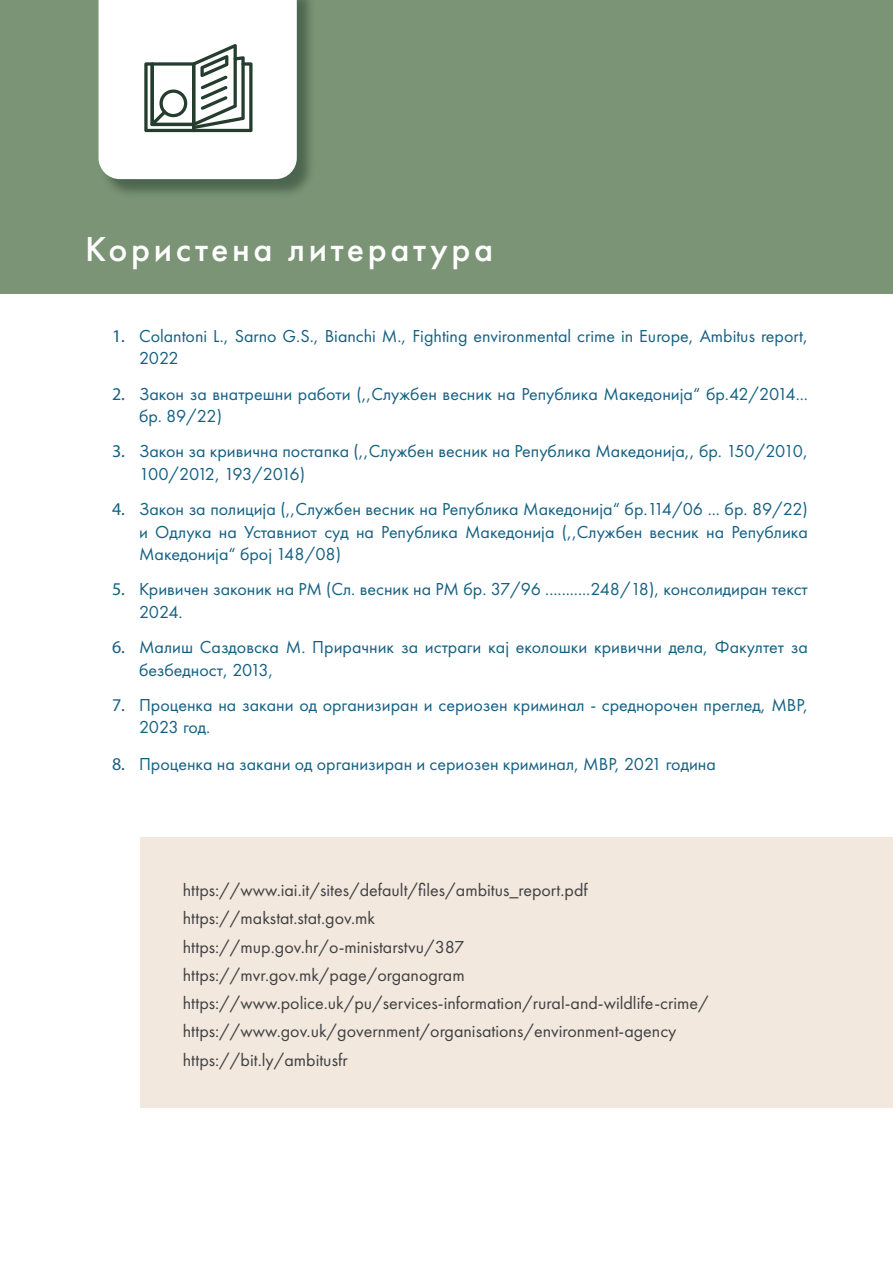
<style>
.page{position:relative;width:893px;height:1263px;background:#fff}
.page>*{position:absolute;margin:0;border:0;box-sizing:border-box;transform-origin:0 0}
.t1{font:500 36px "Futura PT";letter-spacing:.1em;color:#fff}
.t2{font:18px/22.5px "Futura PT";color:#156082}
.t3{font:18px "Futura PT";color:#404042}
.s1{font-family:"Myriad Pro"}
</style>
<div class="page">
<div style="left:140px;top:838px;width:753px;height:270px;background:#f2e8de"></div>
<div style="left:1px;top:0;width:892px;height:293px;background:#7a9475"></div>
<div style="left:100px;top:0;width:217px;height:199px;background:#243d2e;opacity:.53"></div>
<svg style="left:99px;top:0;width:198px;height:179px;background:#eaeceb"></svg>
<p class="t1" style="left:85px;top:228px;width:410px">Користена литература</p>
<p class="t2" style="left:139px;top:325px;width:670px;text-indent:-27px"><span class="s1">1.</span> Colantoni L., Sarno G.S., Bianchi M., Fighting environmental crime in Europe, Ambitus report,<br>2022</p>
<p class="t2" style="left:139px;top:382px;width:670px;text-indent:-27px"><span class="s1">2.</span> Закон за внатрешни работи (,,Службен весник на Република Македонија“ бр.42/2014... бр. 89/22)</p>
<p class="t2" style="left:139px;top:440px;width:670px;text-indent:-27px"><span class="s1">3.</span> Закон за кривична постапка (,,Службен весник на Република Македонија,, бр. 150/2010,<br>100/2012, 193/2016)</p>
<p class="t2" style="left:139px;top:498px;width:670px;text-align:justify;text-indent:-27px"><span class="s1">4.</span> Закон за полиција (,,Службен весник на Република Македонија“ бр.114/06 ... бр. 89/22) и Одлука на Уставниот суд на Република Македонија (,,Службен весник на Република Македонија“ број 148/08)</p>
<p class="t2" style="left:139px;top:578px;width:670px;text-indent:-27px"><span class="s1">5.</span> Кривичен законик на РМ (Сл. весник на РМ бр. 37/96 ...........248/18), консолидиран текст<br>2024.</p>
<p class="t2" style="left:139px;top:636px;width:670px;text-indent:-27px"><span class="s1">6.</span> Малиш Саздовска М. Прирачник за истраги кај еколошки кривични дела, Факултет за безбедност, 2013,</p>
<p class="t2" style="left:139px;top:694px;width:670px;text-indent:-27px"><span class="s1">7.</span> Проценка на закани од организиран и сериозен криминал - среднорочен преглед, МВР,<br>2023 год.</p>
<p class="t2" style="left:112px;top:753px;width:605px"><span class="s1">8.</span> Проценка на закани од организиран и сериозен криминал, МВР, 2021 година</p>
<p class="t3" style="left:183px;top:879px;width:406px">https://www.iai.it/sites/default/files/ambitus_report.pdf</p>
<p class="t3" style="left:183px;top:907px;width:194px">https://makstat.stat.gov.mk</p>
<p class="t3" style="left:183px;top:936px;width:283px">https://mup.gov.hr/o-ministarstvu/387</p>
<p class="t3" style="left:183px;top:964px;width:283px">https://mvr.gov.mk/page/organogram</p>
<p class="t3" style="left:183px;top:992px;width:527px">https://www.police.uk/pu/services-information/rural-and-wildlife-crime/</p>
<p class="t3" style="left:183px;top:1020px;width:495px">https://www.gov.uk/government/organisations/environment-agency</p>
<p class="t3" style="left:183px;top:1049px;width:166px">https://bit.ly/ambitusfr</p>
</div>
